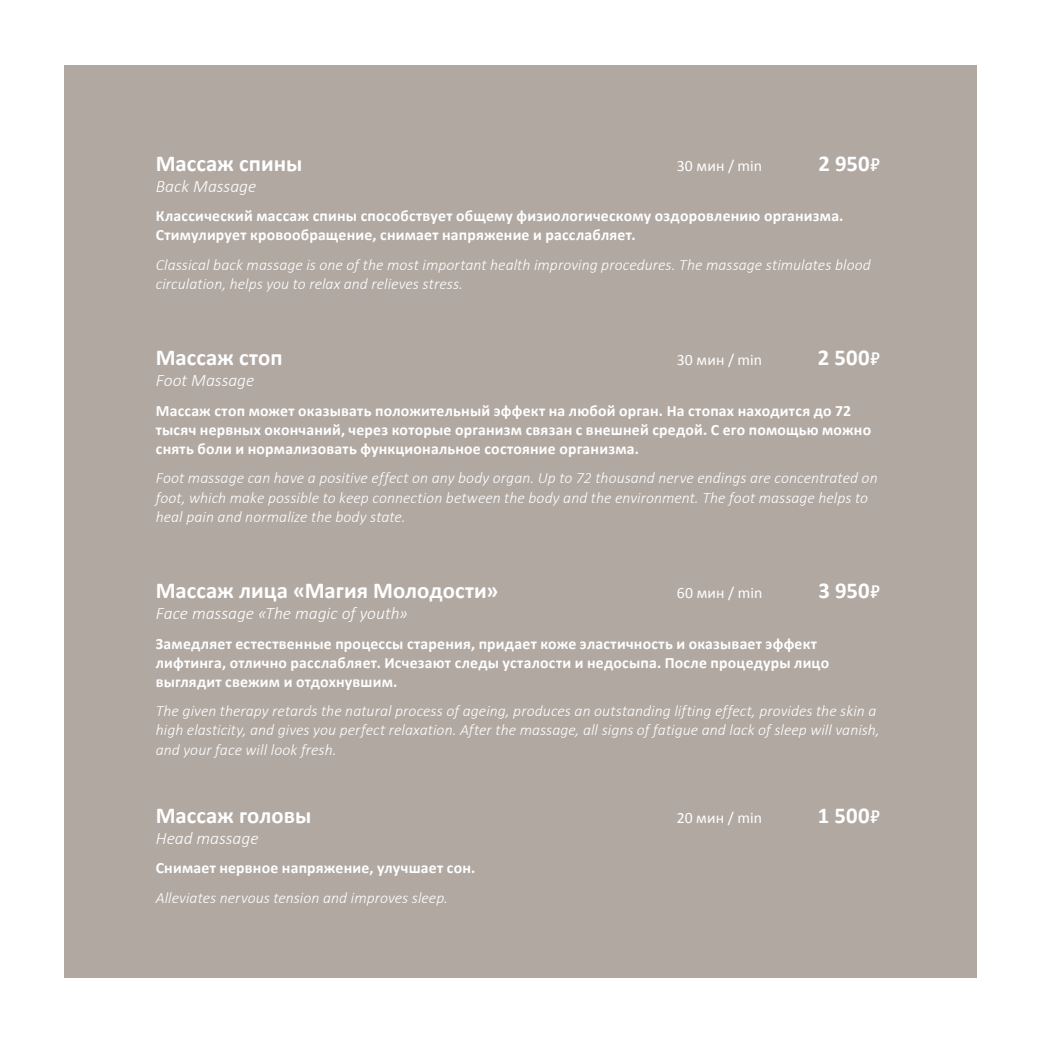
<style>
.page{position:relative;width:1042px;height:1042px;background:#fff}
.page>*{position:absolute;margin:0;border:0;box-sizing:border-box;transform-origin:0 0}
.t1{font:700 22.75px "Calibri";color:#fff}
.t2{font:italic 300 17.5px "Calibri";color:#fff}
.t3{font:italic 300 15.75px/19.2px "Calibri";letter-spacing:.005em;color:#fff}
.t4{font:700 15.75px/19.2px "Calibri";letter-spacing:.015em;color:#fff}
.t5{font:15.75px "Calibri";letter-spacing:.01em;color:#fff}
.s1{font-family:"PT Rouble Sans";font-weight:400;font-size:19.25px}
</style>
<div class="page">
<div style="left:64px;top:64px;width:913px;height:913px;background:#b1a8a2"></div>
<h1 class="t1" style="left:156px;top:149px;width:148px">Массаж спины</h1>
<p class="t5" style="left:677px;top:156px;width:87px">30 мин / min</p>
<h1 class="t1" style="left:818px;top:149px;width:63px">2 950<span class="s1">7</span></h1>
<p class="t2" style="left:156px;top:175px;width:102px">Back Massage</p>
<p class="t4" style="left:156px;top:206px;width:689px">Классический массаж спины способствует общему физиологическому оздоровлению организма.<br>Стимулирует кровообращение, снимает напряжение и расслабляет.</p>
<p class="t3" style="left:156px;top:254px;width:716px">Classical back massage is one of the most important health improving procedures. The massage stimulates blood circulation, helps you to relax and relieves stress.</p>
<h1 class="t1" style="left:156px;top:343px;width:128px">Массаж стоп</h1>
<p class="t5" style="left:677px;top:350px;width:87px">30 мин / min</p>
<h1 class="t1" style="left:818px;top:343px;width:64px">2 500<span class="s1">7</span></h1>
<p class="t2" style="left:156px;top:370px;width:100px">Foot Massage</p>
<p class="t4" style="left:156px;top:401px;width:717px">Массаж стоп может оказывать положительный эффект на любой орган. На стопах находится до 72 тысяч нервных окончаний, через которые организм связан с внешней средой. С его помощью можно снять боли и нормализовать функциональное состояние организма.</p>
<p class="t3" style="left:156px;top:468px;width:723px">Foot massage can have a positive effect on any body organ. Up to 72 thousand nerve endings are concentrated on foot, which make possible to keep connection between the body and the environment. The foot massage helps to heal pain and normalize the body state.</p>
<h1 class="t1" style="left:156px;top:576px;width:344px">Массаж лица «Магия Молодости»</h1>
<p class="t5" style="left:677px;top:583px;width:87px">60 мин / min</p>
<h1 class="t1" style="left:818px;top:576px;width:63px">3 950<span class="s1">7</span></h1>
<p class="t2" style="left:156px;top:603px;width:253px">Face massage «The magic of youth»</p>
<p class="t4" style="left:156px;top:633px;width:675px">Замедляет естественные процессы старения, придает коже эластичность и оказывает эффект лифтинга, отлично расслабляет. Исчезают следы усталости и недосыпа. После процедуры лицо выглядит свежим и отдохнувшим.</p>
<p class="t3" style="left:156px;top:701px;width:725px">The given therapy retards the natural process of ageing, produces an outstanding lifting effect, provides the skin a high elasticity, and gives you perfect relaxation. After the massage, all signs of fatigue and lack of sleep will vanish, and your face will look fresh.</p>
<h1 class="t1" style="left:156px;top:801px;width:157px">Массаж головы</h1>
<p class="t5" style="left:677px;top:808px;width:87px">20 мин / min</p>
<h1 class="t1" style="left:818px;top:801px;width:64px">1 500<span class="s1">7</span></h1>
<p class="t2" style="left:156px;top:827px;width:104px">Head massage</p>
<p class="t4" style="left:156px;top:858px;width:321px">Снимает нервное напряжение, улучшает сон.</p>
<p class="t3" style="left:156px;top:887px;width:294px">Alleviates nervous tension and improves sleep.</p>
</div>
